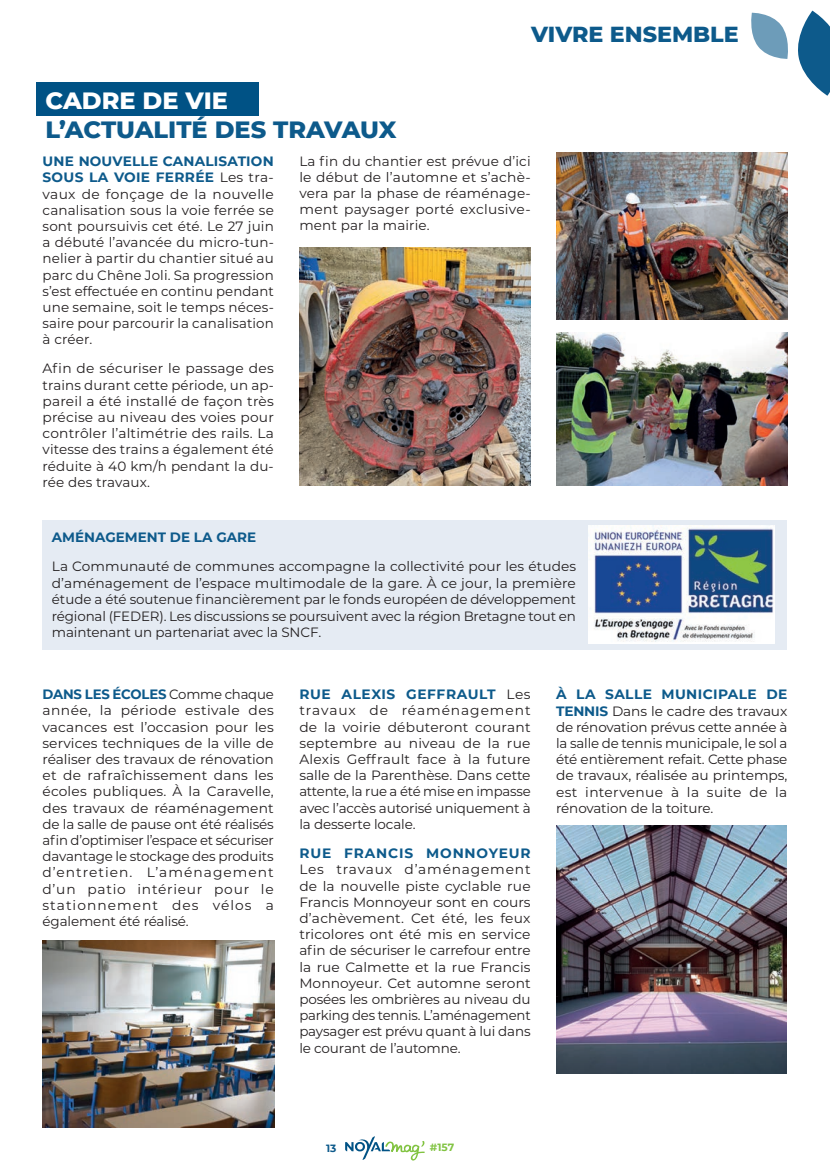
<style>
.page{position:relative;width:830px;height:1170px;background:#fff}
.page>*{position:absolute;margin:0;border:0;box-sizing:border-box;transform-origin:0 0}
.t1{font:800 24px "Montserrat";letter-spacing:-.005em;color:#0d5a8b}
.t2{font:800 24px "Montserrat";color:#fff}
.t3{font:800 22.2px "Montserrat";color:#0d5a8b}
.t4{font:13.5px/16.2px "Montserrat";letter-spacing:-.005em;color:#231f20;text-align:justify}
.t5{font:700 13.5px "Montserrat";color:#0d5a8b}
.t6{font:700 13.5px "Montserrat";letter-spacing:.06em;color:#0d5a8b}
.t7{font:700 10.5px "Montserrat";color:#81c342}
.t8{font:700 10.5px "Montserrat";color:#0d5a8b}
.s1{font-weight:700;color:#0d5a8b}
</style>
<div class="page">
<div style="left:43px;top:520px;width:744px;height:129px;background:#e5ebf3"></div>
<svg style="left:345px;top:1136px;width:79px;height:24px"></svg>
<svg style="left:751px;top:11px;width:78px;height:85px"></svg>
<div style="left:36px;top:83px;width:223px;height:33px;background:#005285"></div>
<img style="left:556px;top:825px;width:230px;height:248px">
<img style="left:556px;top:152px;width:231px;height:167px">
<img style="left:556px;top:333px;width:231px;height:152px">
<img style="left:299px;top:248px;width:231px;height:237px">
<img style="left:588px;top:526px;width:185px;height:117px">
<img style="left:43px;top:940px;width:231px;height:187px">
<h1 class="t2" style="left:46px;top:83px;width:184px">CADRE DE VIE</h1>
<h1 class="t1" style="left:46px;top:112px;width:352px">L’ACTUALITÉ DES TRAVAUX</h1>
<h2 class="t3" style="left:531px;top:18px;width:209px">VIVRE ENSEMBLE</h2>
<p class="t4" style="left:43px;top:152px;width:233px"><span class="s1">UNE NOUVELLE CANALISATION SOUS LA VOIE FERRÉE</span> Les tra&shy;vaux de fonçage de la nouvelle canalisation sous la voie ferrée se sont poursuivis cet été. Le 27 juin a débuté l’avancée du micro-tun&shy;nelier à partir du chantier situé au parc du Chêne Joli. Sa progression s’est effectuée en continu pendant une semaine, soit le temps néces&shy;saire pour parcourir la canalisation à créer.</p>
<p class="t4" style="left:43px;top:360px;width:233px">Afin de sécuriser le passage des trains durant cette période, un ap&shy;pareil a été installé de façon très précise au niveau des voies pour contrôler l’altimétrie des rails. La vitesse des trains a également été réduite à 40 km/h pendant la du&shy;rée des travaux.</p>
<p class="t4" style="left:299px;top:152px;width:233px">La fin du chantier est prévue d’ici le début de l’automne et s’achè&shy;vera par la phase de réaménage&shy;ment paysager porté exclusive&shy;ment par la mairie.</p>
<p class="t5" style="left:52px;top:528px;width:206px">AMÉNAGEMENT DE LA GARE</p>
<p class="t4" style="left:52px;top:558px;width:525px">La Communauté de communes accompagne la collectivité pour les études d’aménagement de l’espace multimodale de la gare. À ce jour, la première étude a été soutenue financièrement par le fonds européen de développement régional (FEDER). Les discussions se poursuivent avec la région Bretagne tout en maintenant un partenariat avec la SNCF.</p>
<p class="t4" style="left:43px;top:685px;width:233px"><span class="s1">DANS LES ÉCOLES</span> Comme chaque année, la période estivale des vacances est l’occasion pour les services techniques de la ville de réaliser des travaux de rénovation et de rafraîchissement dans les écoles publiques. À la Caravelle, des travaux de réaménagement de la salle de pause ont été réalisés afin d’optimiser l’espace et sécuriser davantage le stockage des produits d’entretien. L’aménagement d’un patio intérieur pour le stationnement des vélos a également été réalisé.</p>
<p class="t4" style="left:299px;top:685px;width:233px"><span class="s1">RUE ALEXIS GEFFRAULT</span> Les travaux de réaménagement de la voirie débuteront courant septembre au niveau de la rue Alexis Geffrault face à la future salle de la Parenthèse. Dans cette attente, la rue a été mise en impasse avec l’accès autorisé uniquement à la desserte locale.</p>
<p class="t6" style="left:299px;top:843px;width:233px">RUE FRANCIS MONNOYEUR</p>
<p class="t4" style="left:299px;top:860px;width:233px">Les travaux d’aménagement de la nouvelle piste cyclable rue Francis Monnoyeur sont en cours d’achèvement. Cet été, les feux tricolores ont été mis en service afin de sécuriser le carrefour entre la rue Calmette et la rue Francis Monnoyeur. Cet automne seront posées les ombrières au niveau du parking des tennis. L’aménagement paysager est prévu quant à lui dans le courant de l’automne.</p>
<p class="t4" style="left:556px;top:685px;width:233px"><span class="s1">À LA SALLE MUNICIPALE DE TENNIS</span> Dans le cadre des travaux de rénovation prévus cette année à la salle de tennis municipale, le sol a été entièrement refait. Cette phase de travaux, réalisée au printemps, est intervenue à la suite de la rénovation de la toiture.</p>
<p class="t8" style="left:326px;top:1140px;width:12px">13</p>
<p class="t7" style="left:430px;top:1139px;width:26px">#157</p>
</div>
